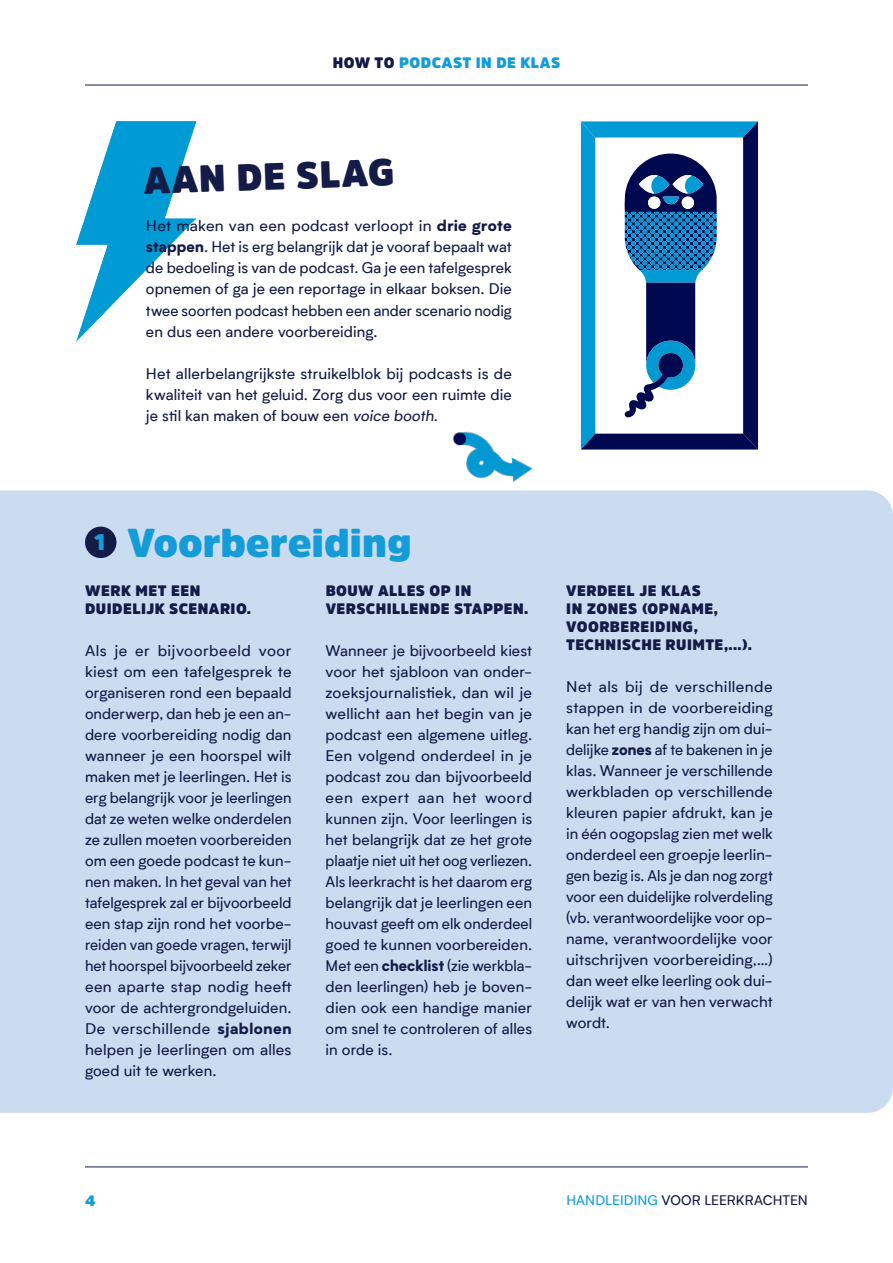
<style>
.page{position:relative;width:893px;height:1263px;background:#fff}
.page>*{position:absolute;margin:0;border:0;box-sizing:border-box;transform-origin:0 0}
.t1{font:900 39.9px "Amsi Pro";letter-spacing:-.005em;color:#139cd7}
.t2{font:900 37.5px "Amsi Pro";color:#131b46}
.t3{font:900 22.35px "Amsi Pro";color:#139cd7}
.Body{font:15px/21px "Biotif";letter-spacing:.005em;color:#131b46;text-align:justify}
.t4{font:900 15px/18px "Amsi Pro";letter-spacing:.03em;color:#131b46}
.t5{font:900 15px "Amsi Pro";letter-spacing:.03em;color:#139cd7}
.t6{font:13.5px "Biotif";letter-spacing:.005em;color:#131b46}
.s1{color:#131b46}
.s2{font-weight:900}
.s3{color:#139cd7}
</style>
<div class="page">
<div style="left:0;top:490px;width:893px;height:623px;background:#ccdcf0"></div>
<hr style="left:85px;top:1166px;width:723px;height:1px;background:#131b46">
<hr style="left:85px;top:85px;width:723px;height:1px;background:#131b46">
<img style="left:76px;top:121px;width:121px;height:221px">
<div style="left:85px;top:527px;width:31px;height:31px;background:#131b46;border-radius:50%"></div>
<img style="left:452px;top:431px;width:81px;height:51px">
<svg style="left:581px;top:121px;width:177px;height:328px"></svg>
<p class="t5" style="left:333px;top:52px;width:229px"><span class="s1">HOW TO</span> PODCAST IN DE KLAS</p>
<h1 class="t2" style="left:143px;top:155px;width:252px;rotate:-2deg">AAN DE SLAG</h1>
<p class="Body" style="left:146px;top:215px;width:367px">Het maken van een podcast verloopt in <span class="s2">drie grote stappen</span>. Het is erg belangrijk dat je vooraf bepaalt wat de bedoeling is van de podcast. Ga je een tafelgesprek opnemen of ga je een reportage in elkaar boksen. Die twee soorten podcast hebben een ander scenario nodig en dus een andere voorbereiding.</p>
<p class="Body" style="left:146px;top:362px;width:367px">Het allerbelangrijkste struikelblok bij podcasts is de kwaliteit van het geluid. Zorg dus voor een ruimte die je stil kan maken of bouw een voice booth.</p>
<h2 class="t3" style="left:94px;top:527px;width:13px">1</h2>
<h2 class="t1" style="left:128px;top:515px;width:285px">Voorbereiding</h2>
<h3 class="t4" style="left:85px;top:582px;width:167px">WERK MET EEN<br>DUIDELIJK SCENARIO.</h3>
<p class="Body" style="left:85px;top:639px;width:208px">Als je er bijvoorbeeld voor kiest om een tafelgesprek te organiseren rond een bepaald onderwerp, dan heb je een an&shy;dere voorbereiding nodig dan wanneer je een hoorspel wilt maken met je leerlingen. Het is erg belangrijk voor je leerlingen dat ze weten welke onderdelen ze zullen moeten voorbereiden om een goede podcast te kun&shy;nen maken. In het geval van het tafelgesprek zal er bijvoorbeeld een stap zijn rond het voorbe&shy;reiden van goede vragen, terwijl het hoorspel bijvoorbeeld zeker een aparte stap nodig heeft voor de achtergrondgeluiden.<br>De verschillende <span class="s2">sjablonen </span>helpen je leerlingen om alles goed uit te werken.</p>
<h3 class="t4" style="left:326px;top:582px;width:204px">BOUW ALLES OP IN<br>VERSCHILLENDE STAPPEN.</h3>
<p class="Body" style="left:326px;top:639px;width:208px">Wanneer je bijvoorbeeld kiest voor het sjabloon van onder&shy;zoeksjournalistiek, dan wil je wellicht aan het begin van je podcast een algemene uitleg.<br>Een volgend onderdeel in je podcast zou dan bijvoorbeeld een expert aan het woord kunnen zijn. Voor leerlingen is het belangrijk dat ze het grote plaatje niet uit het oog verliezen.<br>Als leerkracht is het daarom erg belangrijk dat je leerlingen een houvast geeft om elk onderdeel goed te kunnen voorbereiden.<br>Met een <span class="s2">checklist</span> (zie werkbla&shy;den leerlingen) heb je boven&shy;dien ook een handige manier om snel te controleren of alles in orde is.</p>
<h3 class="t4" style="left:566px;top:582px;width:187px">VERDEEL JE KLAS<br>IN ZONES (OPNAME,<br>VOORBEREIDING,<br>TECHNISCHE RUIMTE,...).</h3>
<p class="Body" style="left:566px;top:675px;width:208px">Net als bij de verschillende stappen in de voorbereiding kan het erg handig zijn om dui&shy;delijke <span class="s2">zones</span> af te bakenen in je klas. Wanneer je verschillende werkbladen op verschillende kleuren papier afdrukt, kan je in één oogopslag zien met welk onderdeel een groepje leerlin&shy;gen bezig is. Als je dan nog zorgt voor een duidelijke rolverdeling (vb. verantwoordelijke voor op&shy;name, verantwoordelijke voor uitschrijven voorbereiding,…) dan weet elke leerling ook dui&shy;delijk wat er van hen verwacht wordt.</p>
<p class="t5" style="left:85px;top:1190px;width:12px">4</p>
<p class="t6" style="left:566px;top:1190px;width:243px"><span class="s3">HANDLEIDING</span> VOOR LEERKRACHTEN</p>
</div>
